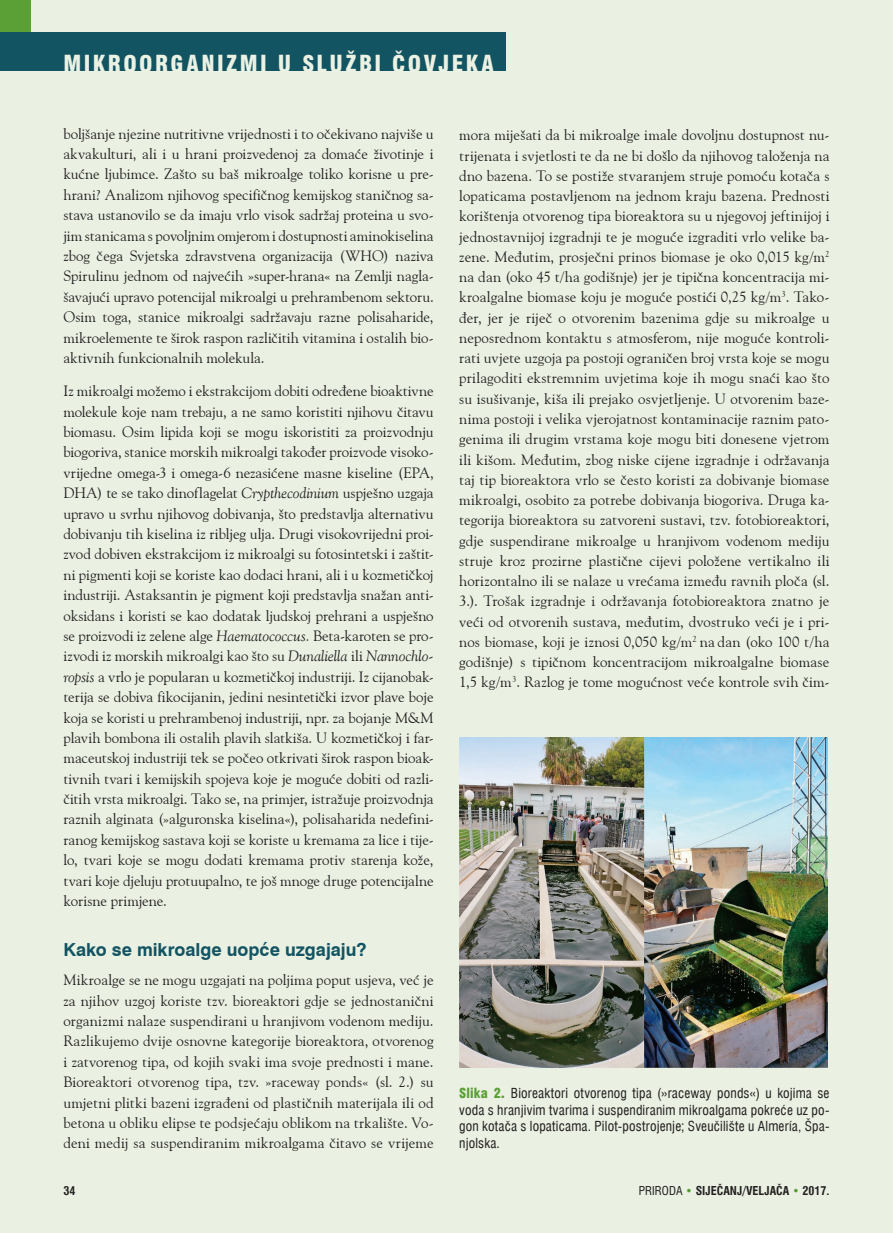
<style>
.page{position:relative;width:893px;height:1233px;background:#fff}
.page>*{position:absolute;margin:0;border:0;box-sizing:border-box;transform-origin:0 0}
.t1{font:900 condensed 22.5px "Swiss 721 BT";letter-spacing:.105em;color:#ebf2e4}
.t2{font:700 18px "Swiss 721 BT";color:#135462}
.t3{font:15px/20.4px "Goudy Old Style BT";letter-spacing:.005em;color:#231f20;text-align:justify}
.t4{font:condensed 13.5px/16.5px "Swiss 721 BT";letter-spacing:.015em;color:#231f20;text-align:justify}
.t5{font:700 condensed 12px "Swiss 721 BT";color:#231f20}
.s1{font-style:italic}
.s2{font-weight:900;color:#5b9f37}
.s3{font-weight:400}
.s4{color:#569834}
</style>
<div class="page">
<div style="left:0;top:0;width:892px;height:1232px;background:#eaf1e3"></div>
<div style="left:0;top:0;width:31px;height:32px;background:#5b9f37"></div>
<div style="left:0;top:32px;width:506px;height:39px;background:#135462"></div>
<img style="left:459px;top:737px;width:368px;height:330px">
<h1 class="t1" style="left:63px;top:50px;width:431px">MIKROORGANIZMI U SLUŽBI ČOVJEKA</h1>
<p class="t3" style="left:63px;top:123px;width:371px">boljšanje njezine nutritivne vrijednosti i to očekivano najviše u akvakulturi, ali i u hrani proizvedenoj za domaće životinje i kućne ljubimce. Zašto su baš mikroalge toliko korisne u pre&shy;hrani? Analizom njihovog specifičnog kemijskog staničnog sa&shy;stava ustanovilo se da imaju vrlo visok sadržaj proteina u svo&shy;jim stanicama s povoljnim omjerom i dostupnosti aminokiselina zbog čega Svjetska zdravstvena organizacija (WHO) naziva Spirulinu jednom od najvećih »super-hrana« na Zemlji nagla&shy;šavajući upravo potencijal mikroalgi u prehrambenom sektoru.<br>Osim toga, stanice mikroalgi sadržavaju razne polisaharide, mikroelemente te širok raspon različitih vitamina i ostalih bio&shy;aktivnih funkcionalnih molekula.</p>
<p class="t3" style="left:63px;top:380px;width:371px">Iz mikroalgi možemo i ekstrakcijom dobiti određene bioaktivne molekule koje nam trebaju, a ne samo koristiti njihovu čitavu biomasu. Osim lipida koji se mogu iskoristiti za proizvodnju biogoriva, stanice morskih mikroalgi također proizvode visoko&shy;vrijedne omega-3 i omega-6 nezasićene masne kiseline (EPA, DHA) te se tako dinoflagelat <span class="s1">Crypthecodinium</span> uspješno uzgaja upravo u svrhu njihovog dobivanja, što predstavlja alternativu dobivanju tih kiselina iz ribljeg ulja. Drugi visokovrijedni proi&shy;zvod dobiven ekstrakcijom iz mikroalgi su fotosintetski i zaštit&shy;ni pigmenti koji se koriste kao dodaci hrani, ali i u kozmetičkoj industriji. Astaksantin je pigment koji predstavlja snažan anti&shy;oksidans i koristi se kao dodatak ljudskoj prehrani a uspješno se proizvodi iz zelene alge <span class="s1">Haematococcus.</span> Beta-karoten se pro&shy;izvodi iz morskih mikroalgi kao što su <span class="s1">Dunaliella</span> ili <span class="s1">Nannochlo&shy;ropsis</span> a vrlo je popularan u kozmetičkoj industriji. Iz cijanobak&shy;terija se dobiva fikocijanin, jedini nesintetički izvor plave boje koja se koristi u prehrambenoj industriji, npr. za bojanje M&amp;M plavih bombona ili ostalih plavih slatkiša. U kozmetičkoj i far&shy;maceutskoj industriji tek se počeo otkrivati širok raspon bioak&shy;tivnih tvari i kemijskih spojeva koje je moguće dobiti od razli&shy;čitih vrsta mikroalgi. Tako se, na primjer, istražuje proizvodnja raznih alginata (»alguronska kiselina«), polisaharida nedefini&shy;ranog kemijskog sastava koji se koriste u kremama za lice i tije&shy;lo, tvari koje se mogu dodati kremama protiv starenja kože, tvari koje djeluju protuupalno, te još mnoge druge potencijalne korisne primjene.</p>
<p class="t2" style="left:63px;top:938px;width:304px">Kako se mikroalge uopće uzgajaju?</p>
<p class="t3" style="left:63px;top:969px;width:371px">Mikroalge se ne mogu uzgajati na poljima poput usjeva, već je za njihov uzgoj koriste tzv. bioreaktori gdje se jednostanični organizmi nalaze suspendirani u hranjivom vodenom mediju.<br>Razlikujemo dvije osnovne kategorije bioreaktora, otvorenog i zatvorenog tipa, od kojih svaki ima svoje prednosti i mane.<br>Bioreaktori otvorenog tipa, tzv. »raceway ponds« (sl. 2.) su umjetni plitki bazeni izgrađeni od plastičnih materijala ili od betona u obliku elipse te podsjećaju oblikom na trkalište. Vo&shy;deni medij sa suspendiranim mikroalgama čitavo se vrijeme</p>
<p class="t3" style="left:459px;top:125px;width:371px">mora miješati da bi mikroalge imale dovoljnu dostupnost nu&shy;trijenata i svjetlosti te da ne bi došlo da njihovog taloženja na dno bazena. To se postiže stvaranjem struje pomoću kotača s lopaticama postavljenom na jednom kraju bazena. Prednosti korištenja otvorenog tipa bioreaktora su u njegovoj jeftinijoj i jednostavnijoj izgradnji te je moguće izgraditi vrlo velike ba&shy;zene. Međutim, prosječni prinos biomase je oko 0,015 kg/m<sup>2 </sup>na dan (oko 45 t/ha godišnje) jer je tipična koncentracija mi&shy;kroalgalne biomase koju je moguće postići 0,25 kg/m<sup>3</sup>. Tako&shy;đer, jer je riječ o otvorenim bazenima gdje su mikroalge u neposrednom kontaktu s atmosferom, nije moguće kontroli&shy;rati uvjete uzgoja pa postoji ograničen broj vrsta koje se mogu prilagoditi ekstremnim uvjetima koje ih mogu snaći kao što su isušivanje, kiša ili prejako osvjetljenje. U otvorenim baze&shy;nima postoji i velika vjerojatnost kontaminacije raznim pato&shy;genima ili drugim vrstama koje mogu biti donesene vjetrom ili kišom. Međutim, zbog niske cijene izgradnje i održavanja taj tip bioreaktora vrlo se često koristi za dobivanje biomase mikroalgi, osobito za potrebe dobivanja biogoriva. Druga ka&shy;tegorija bioreaktora su zatvoreni sustavi, tzv. fotobioreaktori, gdje suspendirane mikroalge u hranjivom vodenom mediju struje kroz prozirne plastične cijevi položene vertikalno ili horizontalno ili se nalaze u vrećama između ravnih ploča (sl.<br>3.). Trošak izgradnje i održavanja fotobioreaktora znatno je veći od otvorenih sustava, međutim, dvostruko veći je i pri&shy;nos biomase, koji je iznosi 0,050 kg/m<sup>2</sup> na dan (oko 100 t/ha godišnje) s tipičnom koncentracijom mikroalgalne biomase 1,5 kg/m<sup>3</sup>. Razlog je tome mogućnost veće kontrole svih čim-</p>
<p class="t4" style="left:459px;top:1085px;width:371px"><span class="s2">Slika 2.</span> Bioreaktori otvorenog tipa (»raceway ponds«) u kojima se voda s hranjivim tvarima i suspendiranim mikroalgama pokreće uz po&shy;gon kotača s lopaticama. Pilot-postrojenje; Sveučilište u Almería, Špa&shy;njolska.</p>
<p class="t5" style="left:63px;top:1183px;width:13px">34</p>
<p class="t5" style="left:638px;top:1183px;width:192px"><span class="s3">PRIRODA</span> <span class="s4">•</span> SIJEČANJ/VELJAČA <span class="s4">•</span> 2017.</p>
</div>
